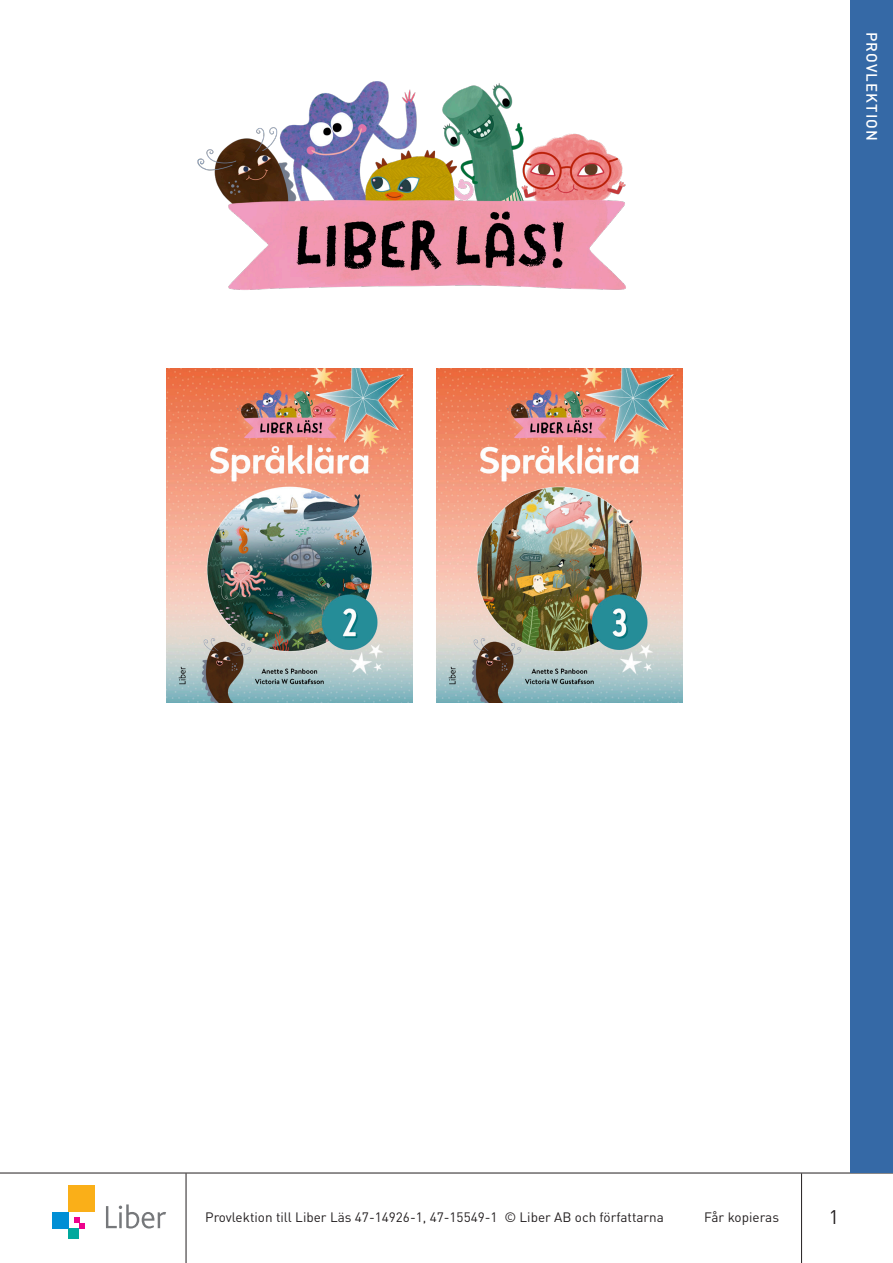
<style>
.page{position:relative;width:893px;height:1263px;background:#fff}
.page>*{position:absolute;margin:0;border:0;box-sizing:border-box;transform-origin:0 0}
.t1{font:19.5px "DIN Pro";color:#231f20}
.t2{font:500 15px "DIN Pro";letter-spacing:.07em;color:#fff}
.t3{font:13.5px "DIN Pro";color:#231f20}
</style>
<div class="page">
<div style="left:68px;top:1228px;width:11px;height:11px;background:#00a99d"></div>
<div style="left:52px;top:1212px;width:16px;height:16px;background:#008fd5"></div>
<div style="left:68px;top:1185px;width:27px;height:27px;background:#faaf18"></div>
<svg style="left:74px;top:1217px;width:11px;height:11px"></svg>
<svg style="left:106px;top:1204px;width:60px;height:24px"></svg>
<hr style="left:0;top:1172px;width:893px;height:1px;background:#231f20">
<hr style="left:801px;top:1173px;width:1px;height:90px;background:#231f20">
<hr style="left:186px;top:1173px;width:1px;height:90px;background:#231f20">
<img style="left:436px;top:368px;width:246px;height:335px">
<img style="left:166px;top:368px;width:246px;height:335px">
<div style="left:850px;top:0;width:43px;height:1172px;background:#3569a6"></div>
<img style="left:197px;top:81px;width:429px;height:209px">
<p class="t2" style="left:882px;top:32px;width:110px;rotate:90deg">PROVLEKTION</p>
<p class="t3" style="left:205px;top:1208px;width:460px">Provlektion till Liber Läs 47-14926-1, 47-15549-1 © Liber AB och författarna</p>
<p class="t3" style="left:704px;top:1208px;width:76px">Får kopieras</p>
<h1 class="t1" style="left:829px;top:1203px;width:12px">1</h1>
</div>
